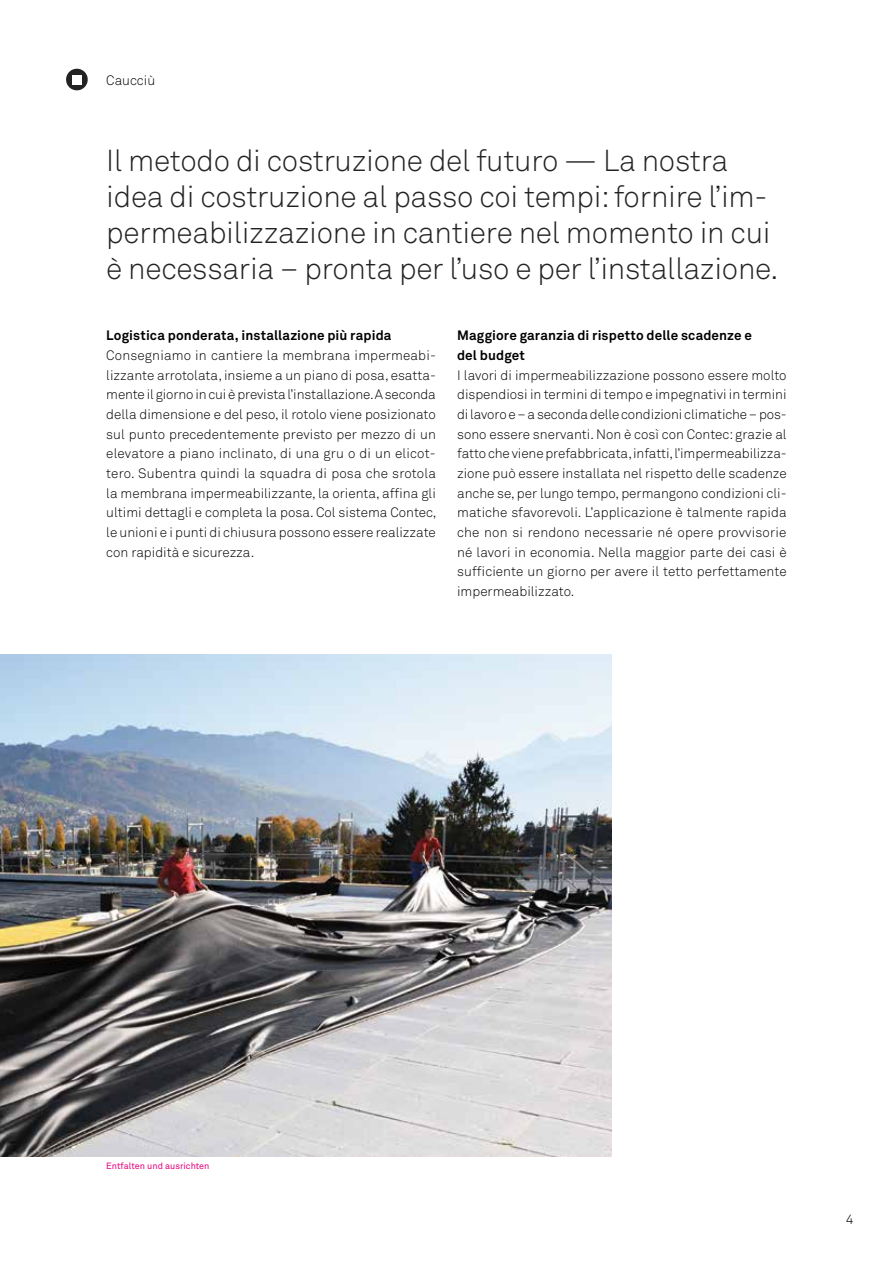
<style>
.page{position:relative;width:893px;height:1263px;background:#fff}
.page>*{position:absolute;margin:0;border:0;box-sizing:border-box;transform-origin:0 0}
.t1{font:300 30px/36px "Akkurat Pro";letter-spacing:-.01em;color:#232323}
.t2{font:300 13.5px/19.6px "Akkurat Pro";color:#000;text-align:justify}
.t3{font:700 13.5px/19.6px "Akkurat Pro";letter-spacing:.01em;color:#000}
.t4{font:9px "Akkurat Pro";color:#e6007d}
</style>
<div class="page">
<svg style="left:66px;top:69px;width:22px;height:22px"></svg>
<div style="left:72px;top:75px;width:10px;height:9px;background:#fff"></div>
<img style="left:0;top:655px;width:611px;height:502px">
<p class="t2" style="left:106px;top:71px;width:50px">Caucciù</p>
<h1 class="t1" style="left:106px;top:143px;width:674px">Il metodo di costruzione del futuro — La nostra idea di costruzione al passo coi tempi: fornire l’im&shy;permeabilizzazione in cantiere nel momento in cui è necessaria – pronta per l’uso e per l’installazione.</h1>
<p class="t3" style="left:106px;top:326px;width:287px">Logistica ponderata, installazione più rapida</p>
<p class="t2" style="left:106px;top:346px;width:332px">Consegniamo in cantiere la membrana impermeabi&shy;lizzante arrotolata, insieme a un piano di posa, esatta&shy;mente il giorno in cui è prevista l’installazione. A seconda della dimensione e del peso, il rotolo viene posizionato sul punto precedentemente previsto per mezzo di un elevatore a piano inclinato, di una gru o di un elicot&shy;tero. Subentra quindi la squadra di posa che srotola la membrana impermeabilizzante, la orienta, affina gli ultimi dettagli e completa la posa. Col sistema Contec, le unioni e i punti di chiusura possono essere realizzate con rapidità e sicurezza.</p>
<p class="t3" style="left:457px;top:326px;width:296px">Maggiore garanzia di rispetto delle scadenze e del budget</p>
<p class="t2" style="left:457px;top:365px;width:331px">I lavori di impermeabilizzazione possono essere molto dispendiosi in termini di tempo e impegnativi in termini di lavoro e – a seconda delle condizioni climatiche – pos&shy;sono essere snervanti. Non è così con Contec: grazie al fatto che viene prefabbricata, infatti, l’impermeabilizza&shy;zione può essere installata nel rispetto delle scadenze anche se, per lungo tempo, permangono condizioni cli&shy;matiche sfavorevoli. L’applicazione è talmente rapida che non si rendono necessarie né opere provvisorie né lavori in economia. Nella maggior parte dei casi è sufficiente un giorno per avere il tetto perfettamente impermeabilizzato.</p>
<p class="t4" style="left:106px;top:1161px;width:105px">Entfalten und ausrichten</p>
<p class="t2" style="left:846px;top:1210px;width:9px">4</p>
</div>
